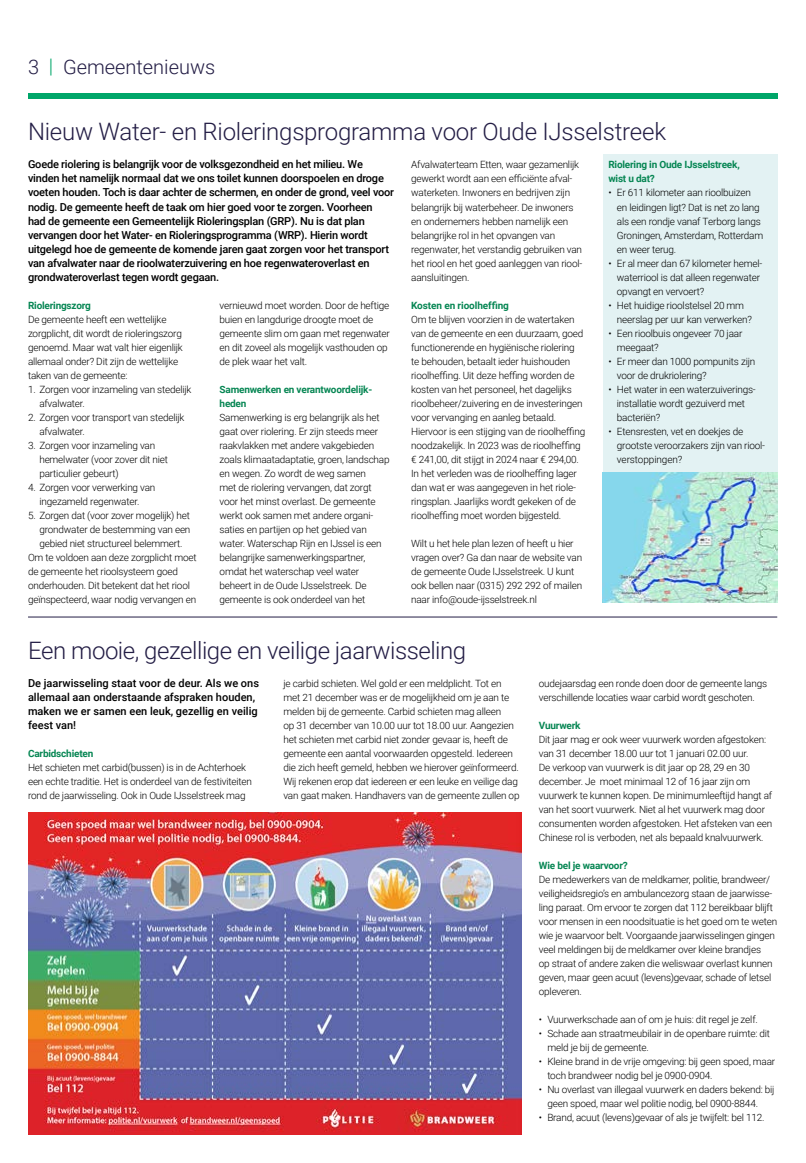
<style>
.page{position:relative;width:806px;height:1163px;background:#fff}
.page>*{position:absolute;margin:0;border:0;box-sizing:border-box;transform-origin:0 0}
.OIJ_kop_klein{font:300 24px "Roboto";letter-spacing:-.01em;color:#231d45}
.t1{font:300 20px "Roboto";color:#231d45}
.OIJ_intro{font:500 11px/14px "Roboto";letter-spacing:-.02em;color:#000}
.OIJ_intro-2{font:500 11px/14px "Roboto";color:#000}
.OIJ_platte_tekst{font:300 10px/14px "Roboto";letter-spacing:-.02em;color:#000}
.OIJ_platte_tekst_bekendmakingen{font:300 10px/14px "Roboto";letter-spacing:-.02em;color:#000}
.OIJ_tussenkop{font:700 10px/14px "Roboto";letter-spacing:-.02em;color:#068653}
.s1{color:#00a669}
</style>
<div class="page">
<div style="left:28px;top:93px;width:748px;height:5px;background:#00a669"></div>
<div style="left:602px;top:154px;width:174px;height:318px;background:#e3f2f3"></div>
<img style="left:602px;top:472px;width:174px;height:130px">
<hr style="left:28px;top:616px;width:748px;height:1px;background:#231d45">
<img style="left:28px;top:812px;width:493px;height:322px">
<p class="t1" style="left:28px;top:53px;width:189px">3 <span class="s1">|</span> Gemeentenieuws</p>
<h2 class="OIJ_kop_klein" style="left:28px;top:115px;width:639px">Nieuw Water- en Rioleringsprogramma voor Oude IJsselstreek</h2>
<p class="OIJ_intro" style="left:28px;top:157px;width:367px">Goede riolering is belangrijk voor de volksgezondheid en het milieu. We vinden het namelijk normaal dat we ons toilet kunnen doorspoelen en droge voeten houden. Toch is daar achter de schermen, en onder de grond, veel voor nodig. De gemeente heeft de taak om hier goed voor te zorgen. Voorheen<br>had de gemeente een Gemeentelijk Rioleringsplan (GRP). Nu is dat plan vervangen door het Water- en Rioleringsprogramma (WRP). Hierin wordt uitgelegd hoe de gemeente de komende jaren gaat zorgen voor het transport van afvalwater naar de rioolwaterzuivering en hoe regenwateroverlast en grondwateroverlast tegen wordt gegaan.</p>
<p class="OIJ_tussenkop" style="left:28px;top:297px;width:64px">Rioleringszorg</p>
<p class="OIJ_platte_tekst" style="left:28px;top:311px;width:156px">De gemeente heeft een wettelijke zorgplicht, dit wordt de rioleringszorg genoemd. Maar wat valt hier eigenlijk allemaal onder? Dit zijn de wettelijke taken van de gemeente:</p>
<p class="OIJ_platte_tekst_bekendmakingen" style="left:39px;top:381px;width:153px;text-indent:-11px">1. Zorgen voor inzameling van stedelijk afvalwater.</p>
<p class="OIJ_platte_tekst_bekendmakingen" style="left:39px;top:409px;width:146px;text-indent:-11px">2. Zorgen voor transport van stedelijk afvalwater.</p>
<p class="OIJ_platte_tekst_bekendmakingen" style="left:39px;top:437px;width:130px;text-indent:-11px">3. Zorgen voor inzameling van hemelwater (voor zover dit niet particulier gebeurt)</p>
<p class="OIJ_platte_tekst_bekendmakingen" style="left:28px;top:479px;width:129px;text-align:center">4. Zorgen voor verwerking van ingezameld regenwater.</p>
<p class="OIJ_platte_tekst_bekendmakingen" style="left:39px;top:507px;width:152px;text-align:justify;text-indent:-11px">5. Zorgen dat (voor zover mogelijk) het grondwater de bestemming van een gebied niet structureel belemmert.</p>
<p class="OIJ_platte_tekst" style="left:28px;top:549px;width:170px">Om te voldoen aan deze zorgplicht moet de gemeente het rioolsysteem goed onderhouden. Dit betekent dat het riool geïnspecteerd, waar nodig vervangen en</p>
<p class="OIJ_platte_tekst" style="left:411px;top:157px;width:172px">Afvalwaterteam Etten, waar gezamenlijk gewerkt wordt aan een efficiënte afval&shy;waterketen. Inwoners en bedrijven zijn belangrijk bij waterbeheer. De inwoners en ondernemers hebben namelijk een belangrijke rol in het opvangen van regenwater, het verstandig gebruiken van het riool en het goed aanleggen van riool&shy;aansluitingen.</p>
<p class="OIJ_tussenkop" style="left:411px;top:297px;width:99px">Kosten en rioolheffing</p>
<p class="OIJ_platte_tekst" style="left:411px;top:311px;width:175px">Om te blijven voorzien in de watertaken van de gemeente en een duurzaam, goed functionerende en hygiënische riolering te behouden, betaalt ieder huishouden rioolheffing. Uit deze heffing worden de kosten van het personeel, het dagelijks rioolbeheer/zuivering en de investeringen voor vervanging en aanleg betaald.<br>Hiervoor is een stijging van de rioolheffing noodzakelijk. In 2023 was de rioolheffing € 241,00, dit stijgt in 2024 naar € 294,00.<br>In het verleden was de rioolheffing lager dan wat er was aangegeven in het riole&shy;ringsplan. Jaarlijks wordt gekeken of de rioolheffing moet worden bijgesteld.</p>
<p class="OIJ_platte_tekst" style="left:411px;top:535px;width:172px">Wilt u het hele plan lezen of heeft u hier vragen over? Ga dan naar de website van de gemeente Oude IJsselstreek. U kunt ook bellen naar (0315) 292 292 of mailen naar info@oude-ijsselstreek.nl</p>
<p class="OIJ_tussenkop" style="left:608px;top:157px;width:133px">Riolering in Oude IJsselstreek, wist u dat?</p>
<p class="OIJ_platte_tekst_bekendmakingen" style="left:616px;top:185px;width:148px;text-indent:-9px">• Er 611 kilometer aan rioolbuizen en leidingen ligt? Dat is net zo lang als een rondje vanaf Terborg langs<br>Groningen, Amsterdam, Rotterdam en weer terug.</p>
<p class="OIJ_platte_tekst_bekendmakingen" style="left:616px;top:255px;width:147px;text-indent:-9px">• Er al meer dan 67 kilometer hemel&shy;waterriool is dat alleen regenwater opvangt en vervoert?</p>
<p class="OIJ_platte_tekst_bekendmakingen" style="left:616px;top:297px;width:136px;text-indent:-9px">• Het huidige rioolstelsel 20 mm neerslag per uur kan verwerken?</p>
<p class="OIJ_platte_tekst_bekendmakingen" style="left:616px;top:325px;width:127px;text-indent:-9px">• Een rioolbuis ongeveer 70 jaar meegaat?</p>
<p class="OIJ_platte_tekst_bekendmakingen" style="left:616px;top:353px;width:140px;text-indent:-9px">• Er meer dan 1000 pompunits zijn voor de drukriolering?</p>
<p class="OIJ_platte_tekst_bekendmakingen" style="left:616px;top:381px;width:140px;text-indent:-9px">• Het water in een waterzuiverings&shy;installatie wordt gezuiverd met bacteriën?</p>
<p class="OIJ_platte_tekst_bekendmakingen" style="left:616px;top:423px;width:150px;text-indent:-9px">• Etensresten, vet en doekjes de grootste veroorzakers zijn van riool&shy;verstoppingen?</p>
<p class="OIJ_platte_tekst" style="left:219px;top:297px;width:172px">vernieuwd moet worden. Door de heftige buien en langdurige droogte moet de gemeente slim om gaan met regenwater en dit zoveel als mogelijk vasthouden op de plek waar het valt.</p>
<p class="OIJ_tussenkop" style="left:219px;top:381px;width:154px">Samenwerken en verantwoordelijk&shy;heden</p>
<p class="OIJ_platte_tekst" style="left:219px;top:409px;width:171px">Samenwerking is erg belangrijk als het gaat over riolering. Er zijn steeds meer raakvlakken met andere vakgebieden zoals klimaatadaptatie, groen, landschap en wegen. Zo wordt de weg samen<br>met de riolering vervangen, dat zorgt voor het minst overlast. De gemeente werkt ook samen met andere organi&shy;saties en partijen op het gebied van water. Waterschap Rijn en IJssel is een belangrijke samenwerkingspartner, omdat het waterschap veel water beheert in de Oude IJsselstreek. De gemeente is ook onderdeel van het</p>
<h2 class="OIJ_kop_klein" style="left:28px;top:633px;width:439px">Een mooie, gezellige en veilige jaarwisseling</h2>
<p class="OIJ_intro-2" style="left:28px;top:675px;width:232px">De jaarwisseling staat voor de deur. Als we ons allemaal aan onderstaande afspraken houden, maken we er samen een leuk, gezellig en veilig feest van!</p>
<p class="OIJ_tussenkop" style="left:28px;top:745px;width:67px">Carbidschieten</p>
<p class="OIJ_platte_tekst" style="left:28px;top:759px;width:225px">Het schieten met carbid(bussen) is in de Achterhoek een echte traditie. Het is onderdeel van de festiviteiten rond de jaarwisseling. Ook in Oude IJsselstreek mag</p>
<p class="OIJ_platte_tekst" style="left:283px;top:675px;width:237px">je carbid schieten. Wel gold er een meldplicht. Tot en met 21 december was er de mogelijkheid om je aan te melden bij de gemeente. Carbid schieten mag alleen<br>op 31 december van 10.00 uur tot 18.00 uur. Aangezien het schieten met carbid niet zonder gevaar is, heeft de gemeente een aantal voorwaarden opgesteld. Iedereen die zich heeft gemeld, hebben we hierover geïnformeerd.<br>Wij rekenen erop dat iedereen er een leuke en veilige dag van gaat maken. Handhavers van de gemeente zullen op</p>
<p class="OIJ_platte_tekst" style="left:538px;top:675px;width:229px">oudejaarsdag een ronde doen door de gemeente langs verschillende locaties waar carbid wordt geschoten.</p>
<p class="OIJ_tussenkop" style="left:538px;top:717px;width:43px">Vuurwerk</p>
<p class="OIJ_platte_tekst" style="left:538px;top:731px;width:235px">Dit jaar mag er ook weer vuurwerk worden afgestoken: van 31 december 18.00 uur tot 1 januari 02.00 uur.<br>De verkoop van vuurwerk is dit jaar op 28, 29 en 30 december. Je moet minimaal 12 of 16 jaar zijn om vuurwerk te kunnen kopen. De minimumleeftijd hangt af van het soort vuurwerk. Niet al het vuurwerk mag door consumenten worden afgestoken. Het afsteken van een Chinese rol is verboden, net als bepaald knalvuurwerk.</p>
<p class="OIJ_tussenkop" style="left:538px;top:857px;width:90px">Wie bel je waarvoor?</p>
<p class="OIJ_platte_tekst" style="left:538px;top:871px;width:240px">De medewerkers van de meldkamer, politie, brandweer/ veiligheidsregio’s en ambulancezorg staan de jaarwisse&shy;ling paraat. Om ervoor te zorgen dat 112 bereikbaar blijft voor mensen in een noodsituatie is het goed om te weten wie je waarvoor belt. Voorgaande jaarwisselingen gingen veel meldingen bij de meldkamer over kleine brandjes<br>op straat of andere zaken die weliswaar overlast kunnen geven, maar geen acuut (levens)gevaar, schade of letsel opleveren.</p>
<p class="OIJ_platte_tekst_bekendmakingen" style="left:538px;top:1011px;width:220px">• Vuurwerkschade aan of om je huis: dit regel je zelf.</p>
<p class="OIJ_platte_tekst_bekendmakingen" style="left:547px;top:1025px;width:224px;text-indent:-9px">• Schade aan straatmeubilair in de openbare ruimte: dit meld je bij de gemeente.</p>
<p class="OIJ_platte_tekst_bekendmakingen" style="left:547px;top:1053px;width:229px;text-indent:-9px">• Kleine brand in de vrije omgeving: bij geen spoed, maar toch brandweer nodig bel je 0900-0904.</p>
<p class="OIJ_platte_tekst_bekendmakingen" style="left:547px;top:1081px;width:228px;text-indent:-9px">• Nu overlast van illegaal vuurwerk en daders bekend: bij geen spoed, maar wel politie nodig, bel 0900-8844.</p>
<p class="OIJ_platte_tekst_bekendmakingen" style="left:538px;top:1109px;width:227px">• Brand, acuut (levens)gevaar of als je twijfelt: bel 112.</p>
</div>
